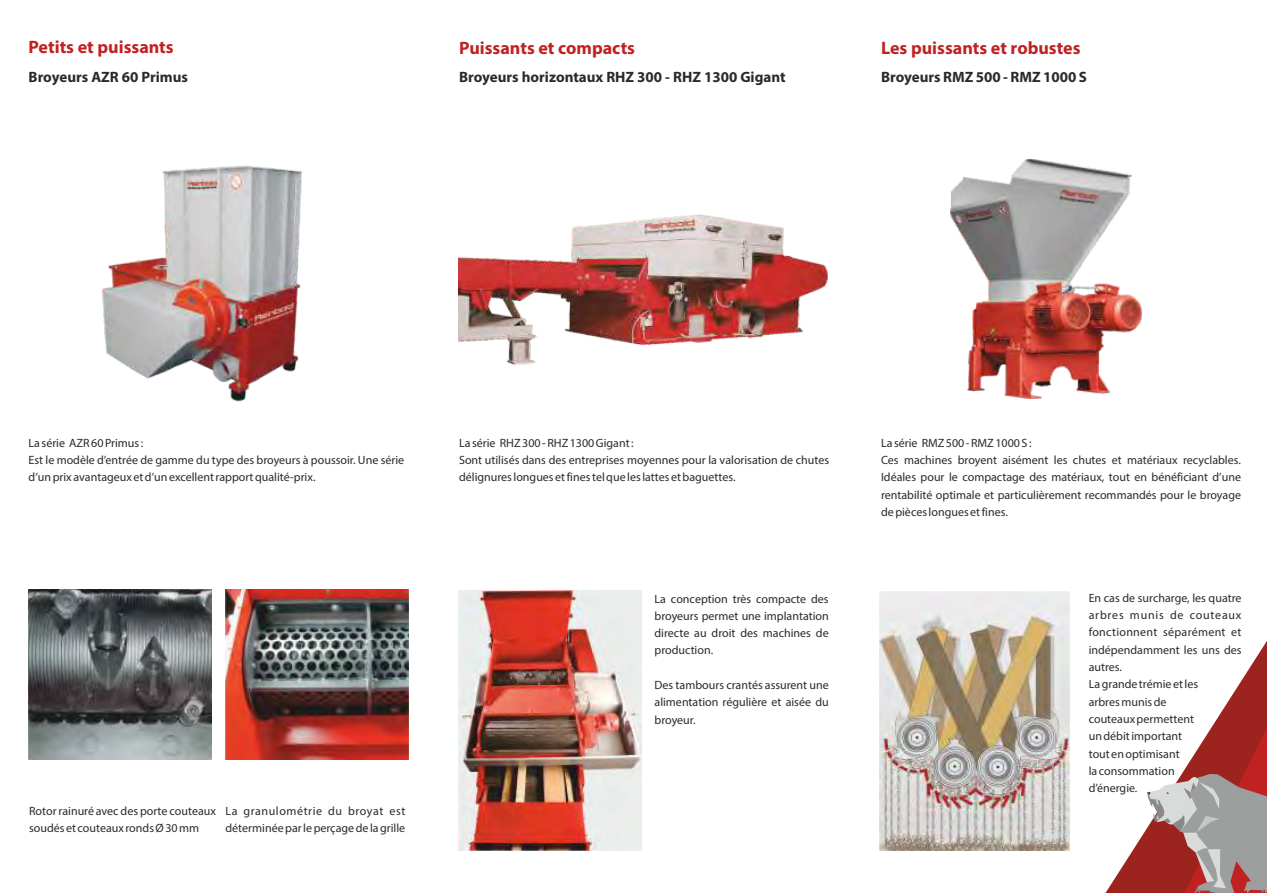
<style>
.page{position:relative;width:1267px;height:893px;background:#fff}
.page>*{position:absolute;margin:0;border:0;box-sizing:border-box;transform-origin:0 0}
.t1{font:700 18px "Myriad Pro";color:#c02222}
.t2{font:700 15px "Myriad Pro";color:#2b2a29}
.t3{font:12px/17.2px "Myriad Pro";color:#2b2a29}
</style>
<div class="page">
<img style="left:458px;top:591px;width:184px;height:260px">
<img style="left:459px;top:214px;width:370px;height:152px">
<img style="left:880px;top:592px;width:189px;height:259px">
<img style="left:226px;top:589px;width:182px;height:170px">
<img style="left:29px;top:589px;width:183px;height:170px">
<img style="left:950px;top:159px;width:191px;height:240px">
<img style="left:102px;top:165px;width:200px;height:236px">
<svg style="left:1105px;top:641px;width:162px;height:252px"></svg>
<svg style="left:1146px;top:708px;width:121px;height:185px"></svg>
<h1 class="t1" style="left:29px;top:40px;width:147px">Petits et puissants</h1>
<p class="t2" style="left:29px;top:70px;width:161px">Broyeurs AZR 60 Primus</p>
<h1 class="t1" style="left:881px;top:40px;width:201px">Les puissants et robustes</h1>
<h1 class="t1" style="left:459px;top:40px;width:177px">Puissants et compacts</h1>
<p class="t2" style="left:459px;top:70px;width:328px">Broyeurs horizontaux RHZ 300 - RHZ 1300 Gigant</p>
<p class="t2" style="left:881px;top:70px;width:207px">Broyeurs RMZ 500 - RMZ 1000 S</p>
<p class="t3" style="left:29px;top:435px;width:377px">La série AZR 60 Primus :<br>Est le modèle d’entrée de gamme du type des broyeurs à poussoir. Une série d’un prix avantageux et d’un excellent rapport qualité-prix.</p>
<p class="t3" style="left:29px;top:803px;width:188px">Rotor rainuré avec des porte couteaux soudés et couteaux ronds Ø 30 mm</p>
<p class="t3" style="left:226px;top:803px;width:181px">La granulométrie du broyat est déterminée par le perçage de la grille</p>
<p class="t3" style="left:459px;top:435px;width:372px">La série RHZ 300 - RHZ 1300 Gigant :<br>Sont utilisés dans des entreprises moyennes pour la valorisation de chutes délignures longues et fines tel que les lattes et baguettes.</p>
<p class="t3" style="left:881px;top:435px;width:362px">La série RMZ 500 - RMZ 1000 S :<br>Ces machines broyent aisément les chutes et matériaux recyclables.<br>Idéales pour le compactage des matériaux, tout en bénéficiant d’une rentabilité optimale et particulièrement recommandés pour le broyage de pièces longues et fines.</p>
<p class="t3" style="left:654px;top:591px;width:176px;text-align:justify">La conception très compacte des broyeurs permet une implantation directe au droit des machines de production.</p>
<p class="t3" style="left:654px;top:677px;width:176px;text-align:justify">Des tambours crantés assurent une alimentation régulière et aisée du broyeur.</p>
<p class="t3" style="left:1089px;top:590px;width:154px">En cas de surcharge, les quatre arbres munis de couteaux fonctionnent séparément et indépendamment les uns des autres.<br>La grande trémie et les<br>arbres munis de<br>couteaux permettent<br>un débit important<br>tout en optimisant<br>la consommation<br>d’énergie.</p>
</div>
